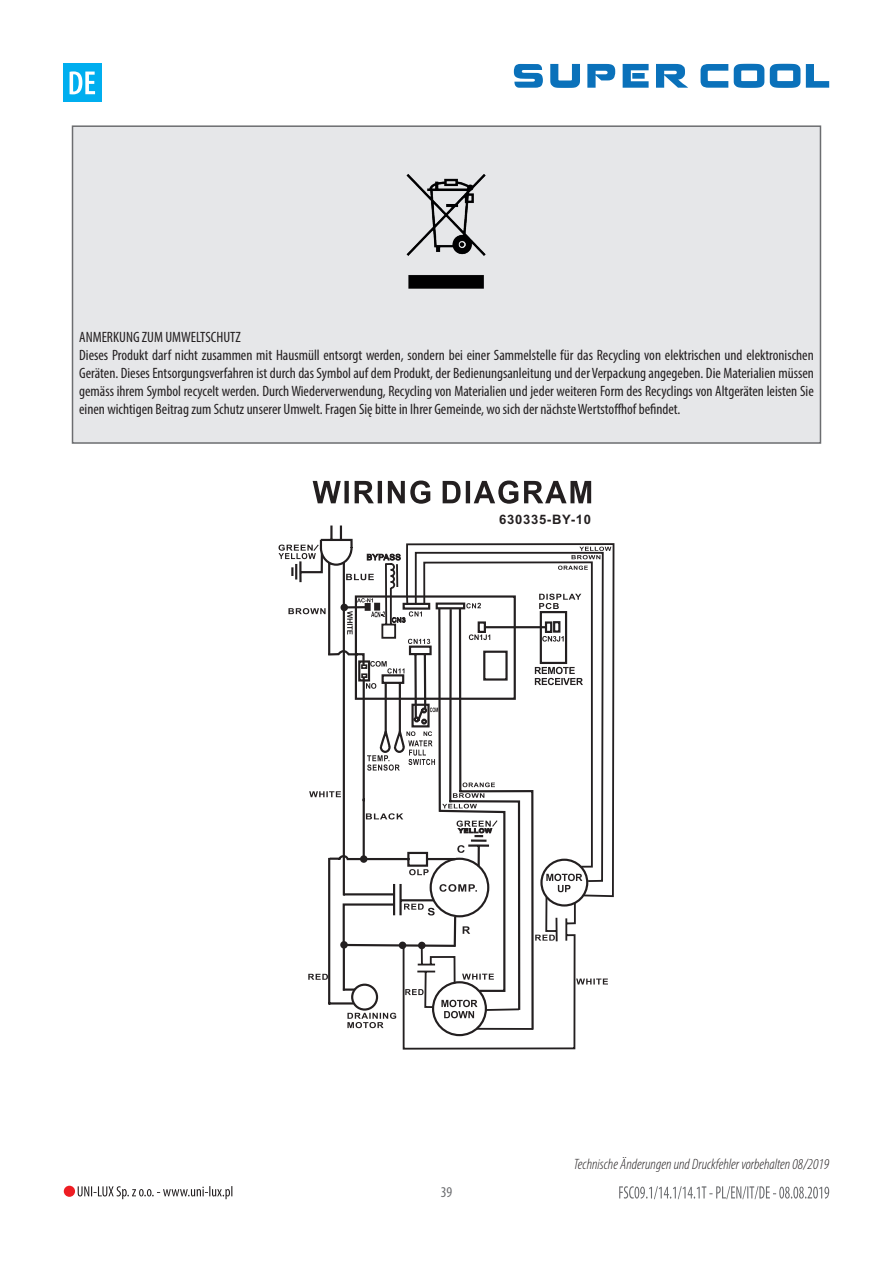
<style>
.page{position:relative;width:893px;height:1263px;background:#fff}
.page>*{position:absolute;margin:0;border:0;box-sizing:border-box;transform-origin:0 0}
.t1{font:condensed 15px/18px "Myriad Pro";color:#231f20}
.t2{font:italic 300 condensed 15px "Myriad Pro";color:#231f20}
.t3{font:condensed 15px "Myriad Pro";color:#6c6d70}
.t4{font:700 13.05px "Arial";letter-spacing:.055em;color:#231f20}
</style>
<div class="page">
<svg style="left:701px;top:64px;width:27px;height:24px"></svg>
<svg style="left:734px;top:64px;width:30px;height:24px"></svg>
<svg style="left:770px;top:64px;width:30px;height:24px"></svg>
<svg style="left:806px;top:64px;width:23px;height:24px"></svg>
<svg style="left:514px;top:64px;width:29px;height:24px"></svg>
<svg style="left:550px;top:64px;width:30px;height:24px"></svg>
<svg style="left:587px;top:64px;width:28px;height:24px"></svg>
<svg style="left:623px;top:64px;width:26px;height:24px"></svg>
<svg style="left:656px;top:64px;width:32px;height:24px"></svg>
<svg style="left:78px;top:1186px;width:154px;height:13px"></svg>
<div style="left:64px;top:1186px;width:11px;height:11px;background:#ee1d23;border-radius:50%"></div>
<svg style="left:619px;top:1186px;width:210px;height:13px"></svg>
<div style="left:72px;top:125px;width:749px;height:319px;background:#e6e7e9;border:2px solid #6c6d70"></div>
<img style="left:406px;top:174px;width:80px;height:115px">
<svg style="left:499px;top:543px;width:115px;height:355px"></svg>
<svg style="left:313px;top:480px;width:278px;height:24px"></svg>
<svg style="left:291px;top:552px;width:298px;height:477px"></svg>
<svg style="left:279px;top:545px;width:33px;height:14px"></svg>
<svg style="left:577px;top:978px;width:31px;height:6px"></svg>
<svg style="left:309px;top:791px;width:3px;height:6px"></svg>
<svg style="left:577px;top:874px;width:5px;height:18px"></svg>
<svg style="left:308px;top:804px;width:72px;height:224px"></svg>
<div style="left:340px;top:941px;width:8px;height:7px;border:2px solid #231f20;border-radius:50%"></div>
<svg style="left:577px;top:566px;width:11px;height:4px"></svg>
<svg style="left:571px;top:547px;width:40px;height:12px"></svg>
<svg style="left:380px;top:562px;width:197px;height:487px"></svg>
<svg style="left:312px;top:543px;width:187px;height:285px"></svg>
<svg style="left:288px;top:594px;width:295px;height:177px"></svg>
<div style="left:64px;top:64px;width:38px;height:38px;background:#00aeef"></div>
<svg style="left:70px;top:71px;width:25px;height:23px"></svg>
<p class="t1" style="left:79px;top:327px;width:736px">ANMERKUNG ZUM UMWELTSCHUTZ<br>Dieses Produkt darf nicht zusammen mit Hausmüll entsorgt werden, sondern bei einer Sammelstelle für das Recycling von elektrischen und elektronischen Geräten. Dieses Entsorgungsverfahren ist durch das Symbol auf dem Produkt, der Bedienungsanleitung und der Verpackung angegeben. Die Materialien müssen gemäss ihrem Symbol recycelt werden. Durch Wiederverwendung, Recycling von Materialien und jeder weiteren Form des Recyclings von Altgeräten leisten Sie einen wichtigen Beitrag zum Schutz unserer Umwelt. Fragen Się bitte in Ihrer Gemeinde, wo sich der nächste Wertstoffhof befindet.</p>
<p class="t4" style="left:499px;top:511px;width:93px">630335-BY-10</p>
<p class="t3" style="left:441px;top:1183px;width:13px">39</p>
<p class="t2" style="left:574px;top:1155px;width:257px">Technische Änderungen und Druckfehler vorbehalten 08/2019</p>
</div>
